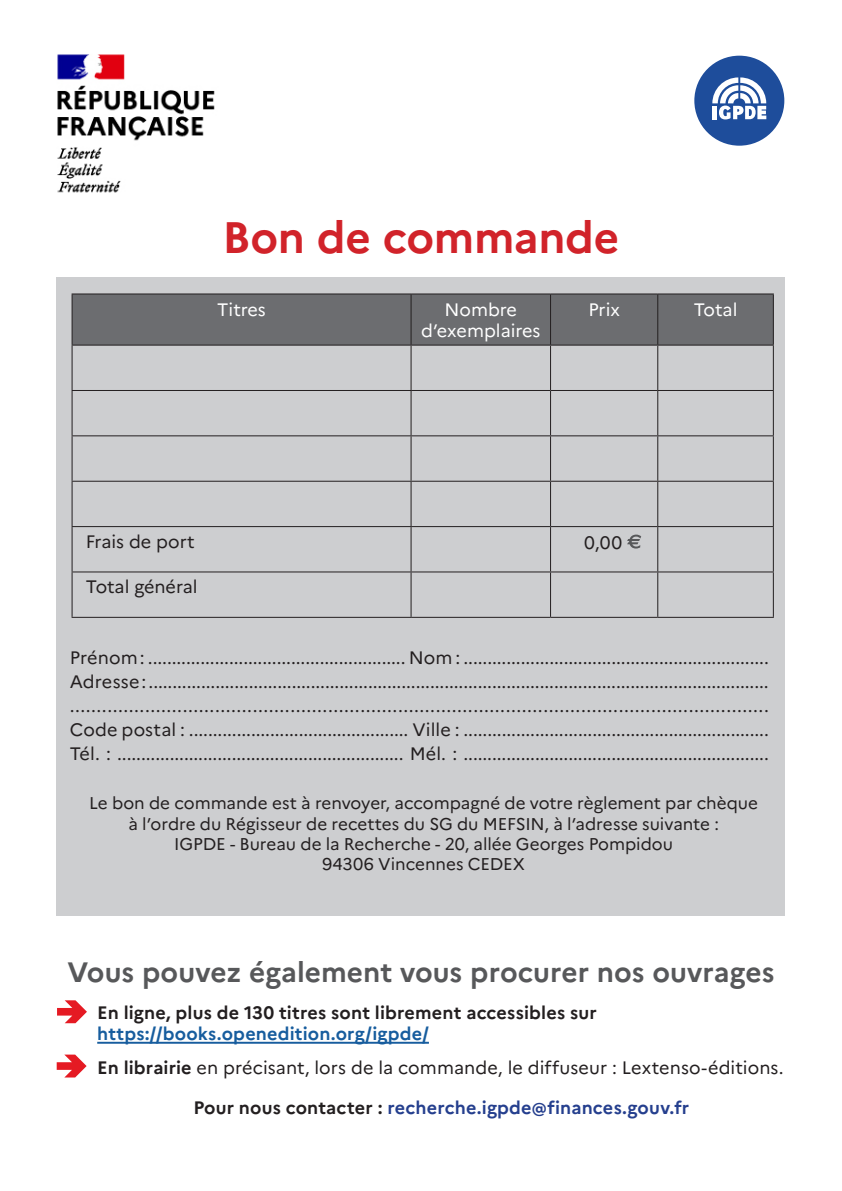
<style>
.page{position:relative;width:842px;height:1191px;background:#fff}
.page>*{position:absolute;margin:0;border:0;box-sizing:border-box;transform-origin:0 0}
.t1{font:700 44px "Marianne";letter-spacing:-.005em;color:#d1232a}
.t2{font:700 28px "Marianne";color:#57585a}
.t3{font:18px/24px "Marianne";letter-spacing:.005em;color:#231f20}
.t4{font:700 18px "Marianne";letter-spacing:.01em;color:#231f20}
.t5{font:700 18px "Marianne";letter-spacing:.01em;color:#253f8e}
.t6{font:18px/21.6px "Marianne";color:#fff;text-align:center}
.t7{font:17px/20.4px "Marianne";letter-spacing:-.005em;color:#231f20;text-align:center}
.s1{font-weight:700;color:#175d9e}
.s2{font-weight:700}
.s3{color:#231f20}
</style>
<div class="page">
<img style="left:57px;top:54px;width:158px;height:139px">
<div style="left:694px;top:56px;width:90px;height:90px;background:#1e4d9b;border-radius:50%"></div>
<svg style="left:712px;top:77px;width:54px;height:42px"></svg>
<div style="left:57px;top:277px;width:728px;height:639px;background:#cdced0"></div>
<hr style="left:97px;top:1041px;width:332px;height:2px;background:#175d9e">
<div style="left:73px;top:294px;width:700px;height:50px;background:#6c6d70"></div>
<hr style="left:72px;top:293px;width:339px;height:1px;background:#231f20">
<hr style="left:72px;top:294px;width:1px;height:50px;background:#231f20">
<hr style="left:411px;top:293px;width:139px;height:1px;background:#231f20">
<hr style="left:411px;top:294px;width:1px;height:50px;background:#231f20">
<hr style="left:550px;top:293px;width:108px;height:1px;background:#231f20">
<hr style="left:550px;top:294px;width:1px;height:50px;background:#231f20">
<hr style="left:658px;top:293px;width:116px;height:1px;background:#231f20">
<hr style="left:657px;top:294px;width:1px;height:50px;background:#231f20">
<hr style="left:773px;top:294px;width:1px;height:50px;background:#231f20">
<hr style="left:72px;top:344px;width:339px;height:1px;background:#231f20">
<hr style="left:72px;top:345px;width:1px;height:45px;background:#231f20">
<hr style="left:411px;top:344px;width:139px;height:1px;background:#231f20">
<hr style="left:411px;top:345px;width:1px;height:45px;background:#231f20">
<hr style="left:550px;top:344px;width:108px;height:1px;background:#231f20">
<hr style="left:550px;top:345px;width:1px;height:45px;background:#231f20">
<hr style="left:658px;top:344px;width:116px;height:1px;background:#231f20">
<hr style="left:657px;top:345px;width:1px;height:45px;background:#231f20">
<hr style="left:773px;top:345px;width:1px;height:45px;background:#231f20">
<hr style="left:72px;top:390px;width:339px;height:1px;background:#231f20">
<hr style="left:72px;top:391px;width:1px;height:44px;background:#231f20">
<hr style="left:411px;top:390px;width:139px;height:1px;background:#231f20">
<hr style="left:411px;top:391px;width:1px;height:44px;background:#231f20">
<hr style="left:550px;top:390px;width:108px;height:1px;background:#231f20">
<hr style="left:550px;top:391px;width:1px;height:44px;background:#231f20">
<hr style="left:658px;top:390px;width:116px;height:1px;background:#231f20">
<hr style="left:657px;top:391px;width:1px;height:44px;background:#231f20">
<hr style="left:773px;top:391px;width:1px;height:44px;background:#231f20">
<hr style="left:72px;top:435px;width:339px;height:1px;background:#231f20">
<hr style="left:72px;top:436px;width:1px;height:45px;background:#231f20">
<hr style="left:411px;top:435px;width:139px;height:1px;background:#231f20">
<hr style="left:411px;top:436px;width:1px;height:45px;background:#231f20">
<hr style="left:550px;top:435px;width:108px;height:1px;background:#231f20">
<hr style="left:550px;top:436px;width:1px;height:45px;background:#231f20">
<hr style="left:658px;top:435px;width:116px;height:1px;background:#231f20">
<hr style="left:657px;top:436px;width:1px;height:45px;background:#231f20">
<hr style="left:773px;top:436px;width:1px;height:45px;background:#231f20">
<hr style="left:72px;top:481px;width:339px;height:1px;background:#231f20">
<hr style="left:72px;top:482px;width:1px;height:44px;background:#231f20">
<hr style="left:411px;top:481px;width:139px;height:1px;background:#231f20">
<hr style="left:411px;top:482px;width:1px;height:44px;background:#231f20">
<hr style="left:550px;top:481px;width:108px;height:1px;background:#231f20">
<hr style="left:550px;top:482px;width:1px;height:44px;background:#231f20">
<hr style="left:658px;top:481px;width:116px;height:1px;background:#231f20">
<hr style="left:657px;top:482px;width:1px;height:44px;background:#231f20">
<hr style="left:773px;top:482px;width:1px;height:44px;background:#231f20">
<hr style="left:72px;top:526px;width:339px;height:1px;background:#231f20">
<hr style="left:72px;top:527px;width:1px;height:44px;background:#231f20">
<hr style="left:411px;top:526px;width:139px;height:1px;background:#231f20">
<hr style="left:411px;top:527px;width:1px;height:44px;background:#231f20">
<hr style="left:550px;top:526px;width:108px;height:1px;background:#231f20">
<hr style="left:550px;top:527px;width:1px;height:44px;background:#231f20">
<hr style="left:658px;top:526px;width:116px;height:1px;background:#231f20">
<hr style="left:657px;top:527px;width:1px;height:44px;background:#231f20">
<hr style="left:773px;top:527px;width:1px;height:44px;background:#231f20">
<hr style="left:72px;top:571px;width:339px;height:1px;background:#231f20">
<hr style="left:72px;top:572px;width:1px;height:45px;background:#231f20">
<hr style="left:411px;top:571px;width:139px;height:1px;background:#231f20">
<hr style="left:411px;top:572px;width:1px;height:45px;background:#231f20">
<hr style="left:550px;top:571px;width:108px;height:1px;background:#231f20">
<hr style="left:550px;top:572px;width:1px;height:45px;background:#231f20">
<hr style="left:658px;top:571px;width:116px;height:1px;background:#231f20">
<hr style="left:657px;top:572px;width:1px;height:45px;background:#231f20">
<hr style="left:773px;top:572px;width:1px;height:45px;background:#231f20">
<hr style="left:72px;top:617px;width:339px;height:1px;background:#231f20">
<hr style="left:411px;top:617px;width:139px;height:1px;background:#231f20">
<hr style="left:550px;top:617px;width:108px;height:1px;background:#231f20">
<hr style="left:658px;top:617px;width:116px;height:1px;background:#231f20">
<svg style="left:627px;top:534px;width:14px;height:14px"></svg>
<svg style="left:57px;top:1000px;width:30px;height:23px"></svg>
<svg style="left:57px;top:1054px;width:30px;height:23px"></svg>
<p class="t1" style="left:223px;top:210px;width:398px">Bon de commande</p>
<p class="t6" style="left:217px;top:298px;width:50px">Titres</p>
<p class="t6" style="left:421px;top:298px;width:121px">Nombre d’exemplaires</p>
<p class="t6" style="left:588px;top:298px;width:33px">Prix</p>
<p class="t6" style="left:694px;top:298px;width:45px">Total</p>
<p class="t3" style="left:86px;top:529px;width:111px">Frais de port</p>
<p class="t3" style="left:584px;top:530px;width:40px">0,00</p>
<p class="t3" style="left:86px;top:575px;width:113px">Total général</p>
<p class="t3" style="left:70px;top:646px;width:701px;text-align:justify">Prénom: ...................................................... Nom : ................................................................<br>Adresse : .................................................................................................................................. ..................................................................................................................................<br>Code postal : .............................................. Ville : ................................................................<br>Tél. : ............................................................ Mél. : ................................................................</p>
<p class="t7" style="left:89px;top:793px;width:670px">Le bon de commande est à renvoyer, accompagné de votre règlement par chèque à l’ordre du Régisseur de recettes du SG du MEFSIN, à l’adresse suivante :</p>
<p class="t7" style="left:174px;top:833px;width:500px">IGPDE - Bureau de la Recherche - 20, allée Georges Pompidou</p>
<p class="t7" style="left:322px;top:854px;width:204px">94306 Vincennes CEDEX</p>
<p class="t2" style="left:67px;top:955px;width:709px">Vous pouvez également vous procurer nos ouvrages</p>
<p class="t4" style="left:97px;top:1001px;width:501px">En ligne, plus de 130 titres sont librement accessibles sur</p>
<p class="t3" style="left:97px;top:1017px;width:688px;line-height:33.6px"><span class="s1">https://books.openedition.org/igpde/<br></span><span class="s2">En librairie</span> en précisant, lors de la commande, le diffuseur : Lextenso-éditions.</p>
<p class="t5" style="left:193px;top:1096px;width:497px"><span class="s3">Pour nous contacter :</span> recherche.igpde@finances.gouv.fr</p>
</div>
